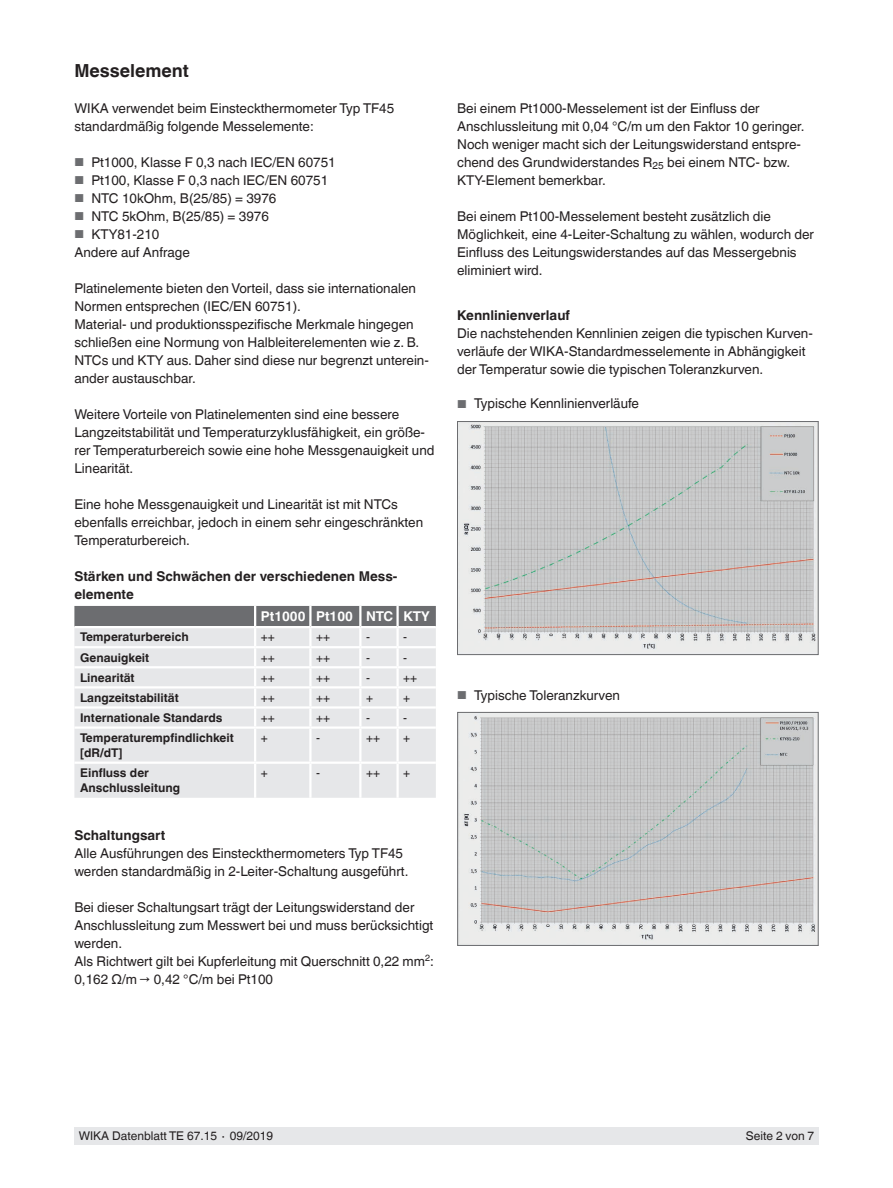
<style>
.page{position:relative;width:893px;height:1188px;background:#fff}
.page>*{position:absolute;margin:0;border:0;box-sizing:border-box;transform-origin:0 0}
.t1{font:700 18px "Helvetica World";color:#231f20}
.t2{font:13.5px/18px "Helvetica World";color:#231f20}
.t3{font:700 13.5px/18px "Helvetica World";color:#231f20}
.t4{font:700 13.5px "Helvetica World";color:#fff}
.t5{font:700 12px/15px "Helvetica World";color:#231f20}
.t6{font:12px "Helvetica World";color:#231f20}
.s1{font-size:11.55px;color:#6c6d70}
</style>
<div class="page">
<div style="left:74px;top:1128px;width:745px;height:17px;background:#e6e7e9"></div>
<div style="left:74px;top:729px;width:362px;height:69px;background:#e6e7e9"></div>
<svg style="left:74px;top:606px;width:362px;height:120px;background:#d4d5d7"></svg>
<hr style="left:398px;top:706px;width:38px;height:3px;background:#fff">
<hr style="left:396px;top:709px;width:3px;height:17px;background:#fff">
<hr style="left:254px;top:729px;width:2px;height:33px;background:#fff">
<hr style="left:309px;top:729px;width:3px;height:33px;background:#fff">
<hr style="left:359px;top:729px;width:2px;height:33px;background:#fff">
<hr style="left:396px;top:729px;width:3px;height:33px;background:#fff">
<hr style="left:74px;top:762px;width:181px;height:2px;background:#fff">
<hr style="left:255px;top:762px;width:55px;height:2px;background:#fff">
<hr style="left:254px;top:764px;width:2px;height:34px;background:#fff">
<hr style="left:310px;top:762px;width:50px;height:2px;background:#fff">
<hr style="left:309px;top:764px;width:3px;height:34px;background:#fff">
<hr style="left:360px;top:762px;width:38px;height:2px;background:#fff">
<hr style="left:359px;top:764px;width:2px;height:34px;background:#fff">
<hr style="left:398px;top:762px;width:38px;height:2px;background:#fff">
<hr style="left:396px;top:764px;width:3px;height:34px;background:#fff">
<hr style="left:74px;top:626px;width:181px;height:2px;background:#fff">
<hr style="left:255px;top:626px;width:55px;height:2px;background:#fff">
<hr style="left:310px;top:626px;width:50px;height:2px;background:#fff">
<hr style="left:360px;top:626px;width:38px;height:2px;background:#fff">
<hr style="left:398px;top:626px;width:38px;height:2px;background:#fff">
<img style="left:459px;top:714px;width:358px;height:230px">
<div style="left:457px;top:712px;width:362px;height:234px;border:1px solid #6c6d70"></div>
<img style="left:459px;top:423px;width:358px;height:230px">
<div style="left:457px;top:421px;width:362px;height:234px;border:1px solid #6c6d70"></div>
<h1 class="t1" style="left:74px;top:60px;width:116px">Messelement</h1>
<p class="t2" style="left:74px;top:99px;width:321px">WIKA verwendet beim Einsteckthermometer Typ TF45 standardmäßig folgende Messelemente:</p>
<p class="t2" style="left:74px;top:153px;width:263px"><span class="s1">■</span> Pt1000, Klasse F 0,3 nach IEC/EN 60751</p>
<p class="t2" style="left:74px;top:171px;width:255px"><span class="s1">■</span> Pt100, Klasse F 0,3 nach IEC/EN 60751</p>
<p class="t2" style="left:74px;top:189px;width:203px"><span class="s1">■</span> NTC 10kOhm, B(25/85) = 3976</p>
<p class="t2" style="left:74px;top:207px;width:196px"><span class="s1">■</span> NTC 5kOhm, B(25/85) = 3976</p>
<p class="t2" style="left:74px;top:225px;width:117px"><span class="s1">■</span> KTY81-210<br>Andere auf Anfrage</p>
<p class="t2" style="left:74px;top:279px;width:356px">Platinelemente bieten den Vorteil, dass sie internationalen Normen entsprechen (IEC/EN 60751).<br>Material- und produktionsspezifische Merkmale hingegen schließen eine Normung von Halbleiterelementen wie z. B.<br>NTCs und KTY aus. Daher sind diese nur begrenzt unterein&shy;ander austauschbar.</p>
<p class="t2" style="left:74px;top:405px;width:362px">Weitere Vorteile von Platinelementen sind eine bessere Langzeitstabilität und Temperaturzyklusfähigkeit, ein größe&shy;rer Temperaturbereich sowie eine hohe Messgenauigkeit und Linearität.</p>
<p class="t2" style="left:74px;top:495px;width:350px">Eine hohe Messgenauigkeit und Linearität ist mit NTCs ebenfalls erreichbar, jedoch in einem sehr eingeschränkten<br>Temperaturbereich.</p>
<p class="t3" style="left:74px;top:567px;width:324px">Stärken und Schwächen der verschiedenen Mess&shy;elemente</p>
<p class="t4" style="left:261px;top:609px;width:170px">Pt1000 Pt100 NTC KTY</p>
<p class="t5" style="left:80px;top:630px;width:110px">Temperaturbereich</p>
<p class="t6" style="left:261px;top:630px;width:16px">++</p>
<p class="t6" style="left:316px;top:630px;width:16px">++</p>
<p class="t6" style="left:366px;top:630px;width:5px">-</p>
<p class="t6" style="left:403px;top:630px;width:5px">-</p>
<p class="t5" style="left:80px;top:650px;width:71px">Genauigkeit</p>
<p class="t6" style="left:261px;top:650px;width:16px">++</p>
<p class="t6" style="left:316px;top:650px;width:16px">++</p>
<p class="t6" style="left:366px;top:650px;width:5px">-</p>
<p class="t6" style="left:403px;top:650px;width:5px">-</p>
<p class="t5" style="left:80px;top:670px;width:56px">Linearität</p>
<p class="t6" style="left:261px;top:670px;width:16px">++</p>
<p class="t6" style="left:316px;top:670px;width:16px">++</p>
<p class="t6" style="left:366px;top:670px;width:5px">-</p>
<p class="t6" style="left:403px;top:670px;width:16px">++</p>
<p class="t5" style="left:80px;top:690px;width:100px">Langzeitstabilität</p>
<p class="t6" style="left:261px;top:691px;width:16px">++</p>
<p class="t6" style="left:316px;top:691px;width:16px">++</p>
<p class="t6" style="left:366px;top:691px;width:9px">+</p>
<p class="t6" style="left:403px;top:691px;width:9px">+</p>
<p class="t5" style="left:80px;top:710px;width:144px">Internationale Standards</p>
<p class="t6" style="left:261px;top:711px;width:16px">++</p>
<p class="t6" style="left:316px;top:711px;width:16px">++</p>
<p class="t6" style="left:366px;top:711px;width:5px">-</p>
<p class="t6" style="left:403px;top:711px;width:5px">-</p>
<p class="t5" style="left:80px;top:730px;width:155px">Temperaturempfindlichkeit [dR/dT]</p>
<p class="t6" style="left:261px;top:731px;width:9px">+</p>
<p class="t6" style="left:316px;top:731px;width:5px">-</p>
<p class="t6" style="left:366px;top:731px;width:16px">++</p>
<p class="t6" style="left:403px;top:731px;width:9px">+</p>
<p class="t5" style="left:80px;top:765px;width:102px">Einfluss der<br>Anschlussleitung</p>
<p class="t6" style="left:261px;top:766px;width:9px">+</p>
<p class="t6" style="left:316px;top:766px;width:5px">-</p>
<p class="t6" style="left:366px;top:766px;width:16px">++</p>
<p class="t6" style="left:403px;top:766px;width:9px">+</p>
<p class="t3" style="left:74px;top:826px;width:92px">Schaltungsart</p>
<p class="t2" style="left:74px;top:844px;width:336px">Alle Ausführungen des Einsteckthermometers Typ TF45 werden standardmäßig in 2-Leiter-Schaltung ausgeführt.</p>
<p class="t2" style="left:74px;top:898px;width:361px">Bei dieser Schaltungsart trägt der Leitungswiderstand der Anschlussleitung zum Messwert bei und muss berücksichtigt werden.<br>Als Richtwert gilt bei Kupferleitung mit Querschnitt 0,22 mm<sup>2</sup>:<br>0,162 Ω/m → 0,42 °C/m bei Pt100</p>
<p class="t2" style="left:457px;top:99px;width:349px">Bei einem Pt1000-Messelement ist der Einfluss der Anschlussleitung mit 0,04 °C/m um den Faktor 10 geringer.<br>Noch weniger macht sich der Leitungswiderstand entspre&shy;chend des Grundwiderstandes R<sub>25</sub> bei einem NTC- bzw.<br>KTY-Element bemerkbar.</p>
<p class="t2" style="left:457px;top:207px;width:358px">Bei einem Pt100-Messelement besteht zusätzlich die Möglichkeit, eine 4-Leiter-Schaltung zu wählen, wodurch der Einfluss des Leitungswiderstandes auf das Messergebnis eliminiert wird.</p>
<p class="t3" style="left:457px;top:306px;width:114px">Kennlinienverlauf</p>
<p class="t2" style="left:457px;top:324px;width:357px">Die nachstehenden Kennlinien zeigen die typischen Kurven&shy;verläufe der WIKA-Standardmesselemente in Abhängigkeit der Temperatur sowie die typischen Toleranzkurven.</p>
<p class="t2" style="left:457px;top:395px;width:183px"><span class="s1">■</span> Typische Kennlinienverläufe</p>
<p class="t2" style="left:457px;top:686px;width:164px"><span class="s1">■</span> Typische Toleranzkurven</p>
<p class="t6" style="left:79px;top:1129px;width:196px">WIKA Datenblatt TE 67.15 ∙ 09/2019</p>
<p class="t6" style="left:746px;top:1129px;width:70px">Seite 2 von 7</p>
</div>
